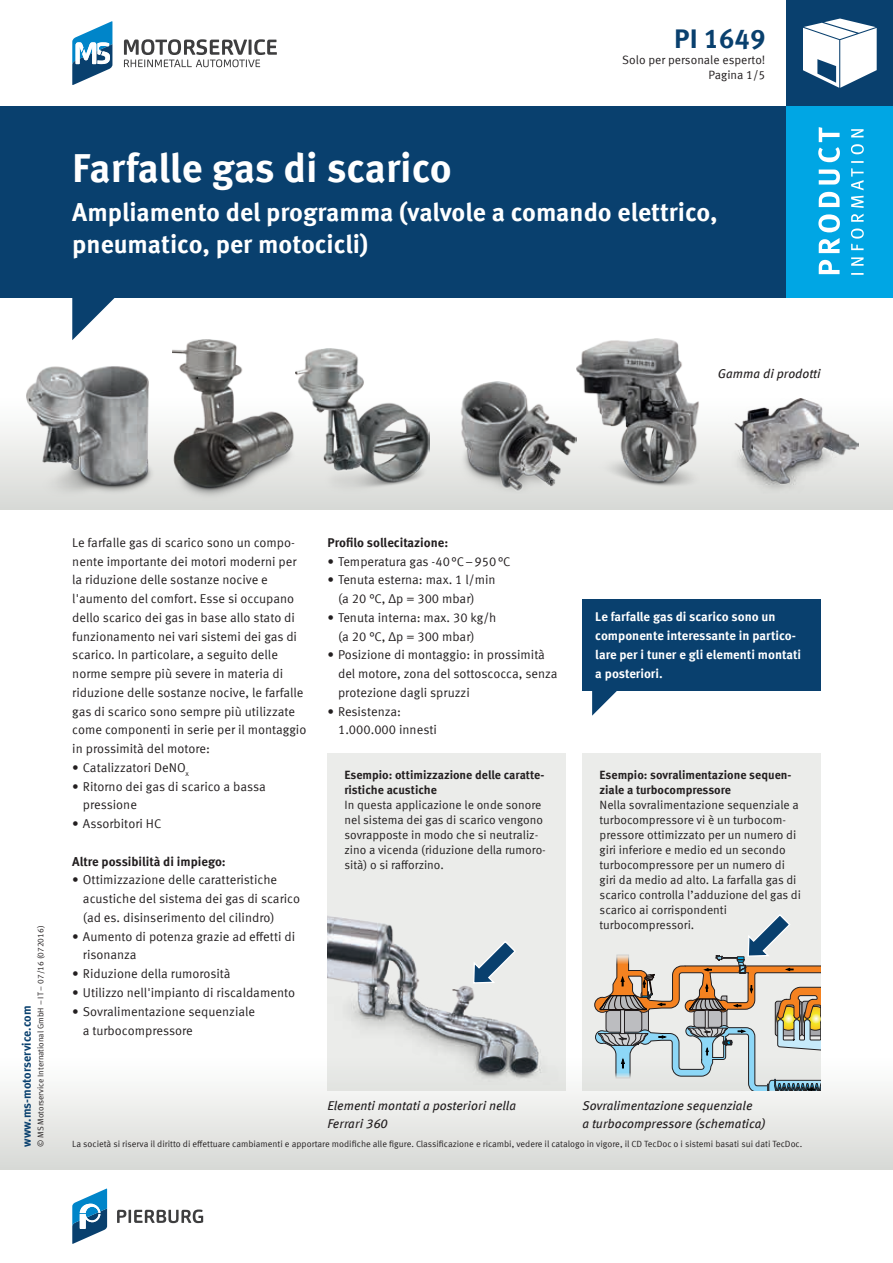
<style>
.page{position:relative;width:893px;height:1263px;background:#fff}
.page>*{position:absolute;margin:0;border:0;box-sizing:border-box;transform-origin:0 0}
.t1{font:700 40.5px "Meta Offc Pro";letter-spacing:-.01em;color:#fff}
.t2{font:700 27px "Meta Offc Pro";color:#09406e}
.t3{font:700 25.5px/31.5px "Meta Offc Pro";color:#fff}
.t4{font:12.75px/18.8px "Meta Offc Pro Norm";color:#231f20}
.t5{font:italic 12.75px/18.8px "Meta OFC";color:#231f20}
.t6{font:700 12.75px/18.8px "Meta Offc Pro";color:#fff}
.t7{font:700 12.75px "Meta Offc Pro";color:#231f20}
.t8{font:12px/15px "Meta Offc Pro Norm";color:#231f20}
.t9{font:700 12px/15px "Meta Offc Pro";color:#231f20}
.t10{font:700 12px "Meta Offc Pro";color:#09406e}
.t11{font:9px "Meta Offc Pro Norm";color:#231f20}
.t12{font:8.25px "Meta Offc Pro Norm";color:#231f20}
</style>
<div class="page">
<div style="left:0;top:1054px;width:893px;height:115px;background:linear-gradient(to bottom,#fff,#d8d9d6)"></div>
<div style="left:0;top:106px;width:893px;height:192px;background:#09406e"></div>
<svg style="left:72px;top:298px;width:43px;height:41px"></svg>
<div style="left:787px;top:0;width:106px;height:106px;background:#09406e"></div>
<svg style="left:803px;top:19px;width:74px;height:69px"></svg>
<div style="left:787px;top:106px;width:106px;height:192px;background:#00a6e4"></div>
<svg style="left:851px;top:129px;width:13px;height:146px"></svg>
<svg style="left:818px;top:127px;width:22px;height:147px"></svg>
<svg style="left:124px;top:39px;width:153px;height:28px"></svg>
<svg style="left:72px;top:21px;width:40px;height:64px"></svg>
<svg style="left:117px;top:1209px;width:86px;height:14px"></svg>
<svg style="left:72px;top:1188px;width:35px;height:56px"></svg>
<div style="left:0;top:395px;width:893px;height:114px;background:linear-gradient(to bottom,#fff,#d8d9d6)"></div>
<div style="left:327px;top:753px;width:239px;height:338px;background:#ebecea"></div>
<div style="left:583px;top:753px;width:238px;height:338px;background:#ebecea"></div>
<img style="left:327px;top:916px;width:223px;height:169px">
<img style="left:176px;top:339px;width:121px;height:161px">
<svg style="left:472px;top:939px;width:45px;height:45px"></svg>
<svg style="left:594px;top:914px;width:228px;height:177px"></svg>
<img style="left:0;top:339px;width:176px;height:171px">
<img style="left:296px;top:349px;width:134px;height:148px">
<img style="left:576px;top:339px;width:126px;height:148px">
<img style="left:457px;top:381px;width:119px;height:112px">
<img style="left:728px;top:399px;width:130px;height:99px">
<div style="left:583px;top:599px;width:238px;height:91px;background:#09406e"></div>
<svg style="left:592px;top:690px;width:26px;height:26px"></svg>
<h2 class="t2" style="left:674px;top:18px;width:93px">PI 1649</h2>
<p class="t8" style="left:708px;top:66px;width:59px">Pagina 1/5</p>
<p class="t8" style="left:622px;top:51px;width:145px">Solo per personale esperto!</p>
<h1 class="t1" style="left:72px;top:136px;width:381px">Farfalle gas di scarico</h1>
<h3 class="t3" style="left:72px;top:195px;width:647px">Ampliamento del programma (valvole a comando elettrico, pneumatico, per motocicli)</h3>
<p class="t5" style="left:718px;top:364px;width:104px">Gamma di prodotti</p>
<p class="t12" style="left:34px;top:1147px;width:223px;rotate:-90deg">© MS Motorservice International GmbH – IT – 07/16 (072016)</p>
<p class="t10" style="left:17px;top:1147px;width:143px;rotate:-90deg">www.ms-motorservice.com</p>
<p class="t4" style="left:72px;top:532px;width:236px">Le farfalle gas di scarico sono un compo&shy;nente importante dei motori moderni per la riduzione delle sostanze nocive e l'aumento del comfort. Esse si occupano dello scarico dei gas in base allo stato di funzionamento nei vari sistemi dei gas di scarico. In particolare, a seguito delle norme sempre più severe in materia di riduzione delle sostanze nocive, le farfalle gas di scarico sono sempre più utilizzate come componenti in serie per il montaggio in prossimità del motore:</p>
<p class="t4" style="left:72px;top:757px;width:118px">• Catalizzatori DeNO<sub>x</sub></p>
<p class="t4" style="left:83px;top:776px;width:184px;text-indent:-11px">• Ritorno dei gas di scarico a bassa pressione</p>
<p class="t4" style="left:72px;top:813px;width:91px">• Assorbitori HC</p>
<p class="t7" style="left:72px;top:851px;width:155px">Altre possibilità di impiego:</p>
<p class="t4" style="left:83px;top:870px;width:219px;text-indent:-11px">• Ottimizzazione delle caratteristiche acustiche del sistema dei gas di scarico (ad es. disinserimento del cilindro)</p>
<p class="t4" style="left:83px;top:926px;width:214px;text-indent:-11px">• Aumento di potenza grazie ad effetti di risonanza</p>
<p class="t4" style="left:72px;top:964px;width:160px">• Riduzione della rumorosità</p>
<p class="t4" style="left:72px;top:982px;width:224px">• Utilizzo nell'impianto di riscaldamento</p>
<p class="t4" style="left:83px;top:1001px;width:174px;text-indent:-11px">• Sovralimentazione sequenziale a turbocompressore</p>
<p class="t7" style="left:327px;top:532px;width:122px">Profilo sollecitazione:</p>
<p class="t4" style="left:327px;top:551px;width:185px">• Temperatura gas -40°C–950°C</p>
<p class="t4" style="left:338px;top:570px;width:159px;text-indent:-11px">• Tenuta esterna: max. 1 l/min (a 20 °C, Δp = 300 mbar)</p>
<p class="t4" style="left:338px;top:607px;width:160px;text-indent:-11px">• Tenuta interna: max. 30 kg/h (a 20 °C, Δp = 300 mbar)</p>
<p class="t4" style="left:338px;top:645px;width:221px;text-indent:-11px">• Posizione di montaggio: in prossimità del motore, zona del sottoscocca, senza protezione dagli spruzzi</p>
<p class="t4" style="left:338px;top:701px;width:100px;text-indent:-11px">• Resistenza:<br>1.000.000 innesti</p>
<p class="t9" style="left:344px;top:766px;width:201px">Esempio: ottimizzazione delle caratte&shy;ristiche acustiche</p>
<p class="t8" style="left:344px;top:796px;width:203px">In questa applicazione le onde sonore nel sistema dei gas di scarico vengono sovrapposte in modo che si neutraliz&shy;zino a vicenda (riduzione della rumoro&shy;sità) o si rafforzino.</p>
<p class="t6" style="left:595px;top:607px;width:207px">Le farfalle gas di scarico sono un componente interessante in partico&shy;lare per i tuner e gli elementi montati a posteriori.</p>
<p class="t9" style="left:600px;top:766px;width:193px">Esempio: sovralimentazione sequen&shy;ziale a turbocompressore</p>
<p class="t8" style="left:600px;top:796px;width:203px">Nella sovralimentazione sequenziale a turbocompressore vi è un turbocom&shy;pressore ottimizzato per un numero di giri inferiore e medio ed un secondo turbocompressore per un numero di giri da medio ad alto. La farfalla gas di scarico controlla l’adduzione del gas di scarico ai corrispondenti turbocompressori.</p>
<p class="t5" style="left:327px;top:1096px;width:190px">Elementi montati a posteriori nella<br>Ferrari 360</p>
<p class="t5" style="left:583px;top:1096px;width:185px">Sovralimentazione sequenziale<br>a turbocompressore (schematica)</p>
<p class="t11" style="left:72px;top:1137px;width:732px">La società si riserva il diritto di effettuare cambiamenti e apportare modifiche alle figure. Classificazione e ricambi, vedere il catalogo in vigore, il CD TecDoc o i sistemi basati sui dati TecDoc.</p>
</div>
